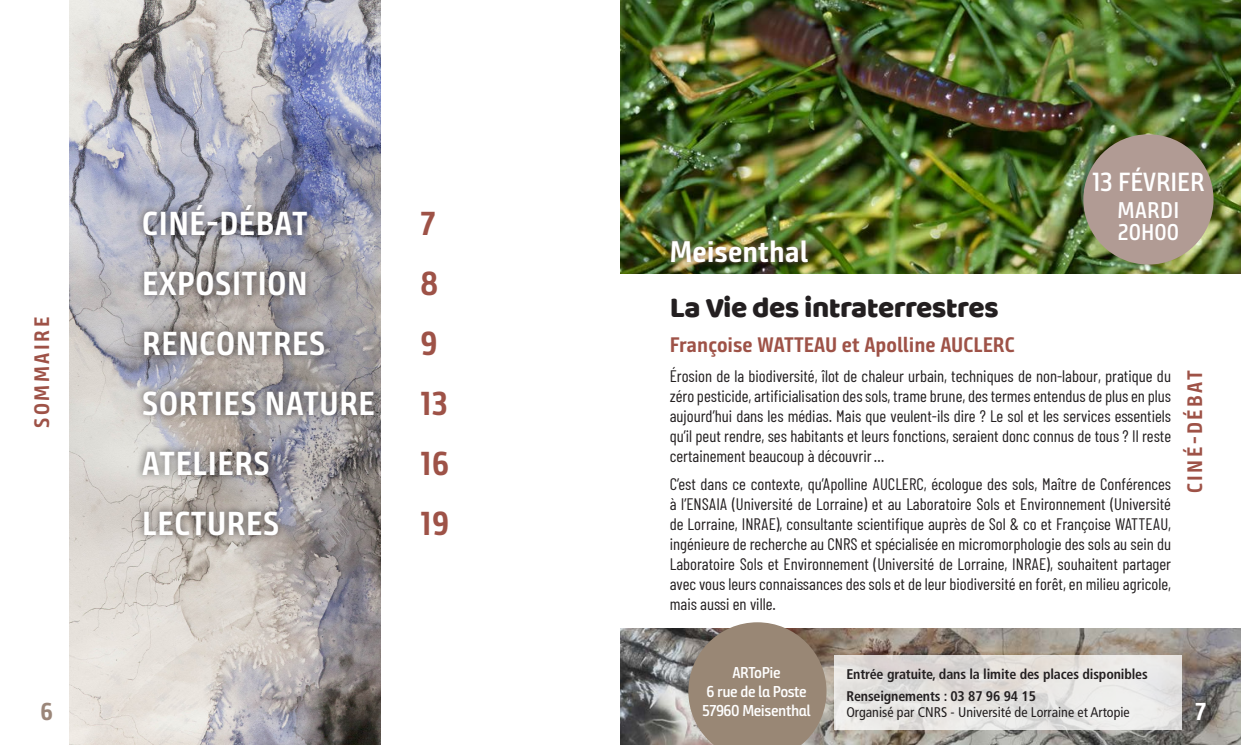
<style>
.page{position:relative;width:1241px;height:745px;background:#fff}
.page>*{position:absolute;margin:0;border:0;box-sizing:border-box;transform-origin:0 0}
.Auteurs{font:700 33.25px "Bunday Sans";letter-spacing:.02em;color:#fff}
.Auteurs-2{font:700 33.25px "Bunday Sans";color:#9e5247}
.Evènement{font:29.75px "Baloo Thambi";letter-spacing:-.02em;color:#231f20}
.Ville{font:700 29.75px "Bunday Sans";color:#fff}
.Heure{font:26.25px "Bunday Sans Semi Bold Up";color:#fff}
.NUM_page{font:700 24.5px "Bunday Sans";color:#fff}
.NUM_page-2{font:700 24.5px "Bunday Sans";color:#9b8679}
.Date{font:22.75px "Bunday Sans Semi Bold Up";letter-spacing:.02em;color:#fff}
.Heure-2{font:22.75px "Bunday Sans Semi Bold Up";color:#fff}
.Sous_titre{font:700 21px "Bunday Sans";color:#9e5247}
.Sommaire{font:700 21px "Bunday Sans";letter-spacing:.12em;color:#9e5247}
.Texte_courant{font:16.62px/19.9px "Barlow Condensed";color:#231f20;text-align:justify}
.Infos_photos{font:15.75px "Bunday Sans Semi Bold Up";letter-spacing:-.03em;color:#fff}
.Infos_1{font:700 condensed 14px "Frutiger LT Std";letter-spacing:-.01em;color:#231f20}
.Infos_2{font:condensed 14px "Frutiger LT Std";color:#231f20}
</style>
<div class="page">
<img style="left:620px;top:628px;width:620px;height:116px">
<img style="left:620px;top:0;width:620px;height:273px">
<div style="left:1083px;top:134px;width:130px;height:130px;background:#b19b94;border-radius:50%"></div>
<div style="left:1194px;top:700px;width:20px;height:28px;background:#231f20;opacity:.75"></div>
<svg style="left:688px;top:622px;width:138px;height:122px;background:#9a8a7a"></svg>
<svg style="left:833px;top:655px;width:348px;height:74px;background:#e3e1de"></svg>
<div style="left:666px;top:235px;width:146px;height:32px;background:#8e655f;opacity:.75"></div>
<img style="left:69px;top:0;width:311px;height:744px">
<div style="left:135px;top:197px;width:247px;height:346px;background:#231f20;opacity:.75"></div>
<p class="Sommaire" style="left:29px;top:427px;width:112px;rotate:-90deg">SOMMAIRE</p>
<p class="NUM_page-2" style="left:40px;top:696px;width:14px">6</p>
<p class="Auteurs" style="left:142px;top:204px;width:167px">CINÉ-DÉBAT</p>
<p class="Auteurs" style="left:142px;top:263px;width:167px">EXPOSITION</p>
<p class="Auteurs" style="left:142px;top:323px;width:185px">RENCONTRES</p>
<p class="Auteurs" style="left:142px;top:383px;width:234px">SORTIES NATURE</p>
<p class="Auteurs" style="left:142px;top:443px;width:129px">ATELIERS</p>
<p class="Auteurs" style="left:142px;top:502px;width:139px">LECTURES</p>
<p class="Auteurs-2" style="left:420px;top:204px;width:17px">7</p>
<p class="Auteurs-2" style="left:420px;top:263px;width:19px">8</p>
<p class="Auteurs-2" style="left:420px;top:323px;width:18px">9</p>
<p class="Auteurs-2" style="left:420px;top:383px;width:28px">13</p>
<p class="Auteurs-2" style="left:420px;top:443px;width:30px">16</p>
<p class="Auteurs-2" style="left:420px;top:502px;width:30px">19</p>
<p class="Ville" style="left:669px;top:234px;width:140px">Meisenthal</p>
<p class="Heure" style="left:1092px;top:165px;width:114px">13 FÉVRIER</p>
<p class="Date" style="left:1117px;top:196px;width:64px">MARDI</p>
<p class="Heure-2" style="left:1117px;top:218px;width:63px">20H00</p>
<p class="Evènement" style="left:669px;top:285px;width:330px">La Vie des intraterrestres</p>
<p class="Sous_titre" style="left:669px;top:332px;width:346px">Françoise WATTEAU et Apolline AUCLERC</p>
<p class="Texte_courant" style="left:669px;top:365px;width:503px">Érosion de la biodiversité, îlot de chaleur urbain, techniques de non-labour, pratique du zéro pesticide, artificialisation des sols, trame brune, des termes entendus de plus en plus aujourd’hui dans les médias. Mais que veulent-ils dire ? Le sol et les services essentiels qu’il peut rendre, ses habitants et leurs fonctions, seraient donc connus de tous ? Il reste certainement beaucoup à découvrir…</p>
<p class="Texte_courant" style="left:669px;top:473px;width:503px">C’est dans ce contexte, qu’Apolline AUCLERC, écologue des sols, Maître de Conférences à l’ENSAIA (Université de Lorraine) et au Laboratoire Sols et Environnement (Université de Lorraine, INRAE), consultante scientifique auprès de Sol &amp; co et Françoise WATTEAU, ingénieure de recherche au CNRS et spécialisée en micromorphologie des sols au sein du Laboratoire Sols et Environnement (Université de Lorraine, INRAE), souhaitent partager avec vous leurs connaissances des sols et de leur biodiversité en forêt, en milieu agricole, mais aussi en ville.</p>
<p class="Sommaire" style="left:1181px;top:493px;width:125px;rotate:-90deg">CINÉ-DÉBAT</p>
<p class="Infos_photos" style="left:732px;top:662px;width:50px">ARToPie</p>
<p class="Infos_photos" style="left:706px;top:681px;width:102px">6 rue de la Poste</p>
<p class="Infos_photos" style="left:702px;top:700px;width:110px">57960 Meisenthal</p>
<p class="Infos_1" style="left:846px;top:665px;width:303px">Entrée gratuite, dans la limite des places disponibles</p>
<p class="Infos_1" style="left:846px;top:687px;width:191px">Renseignements : 03 87 96 94 15</p>
<p class="Infos_2" style="left:846px;top:704px;width:285px">Organisé par CNRS - Université de Lorraine et Artopie</p>
<p class="NUM_page" style="left:1194px;top:696px;width:13px">7</p>
</div>
